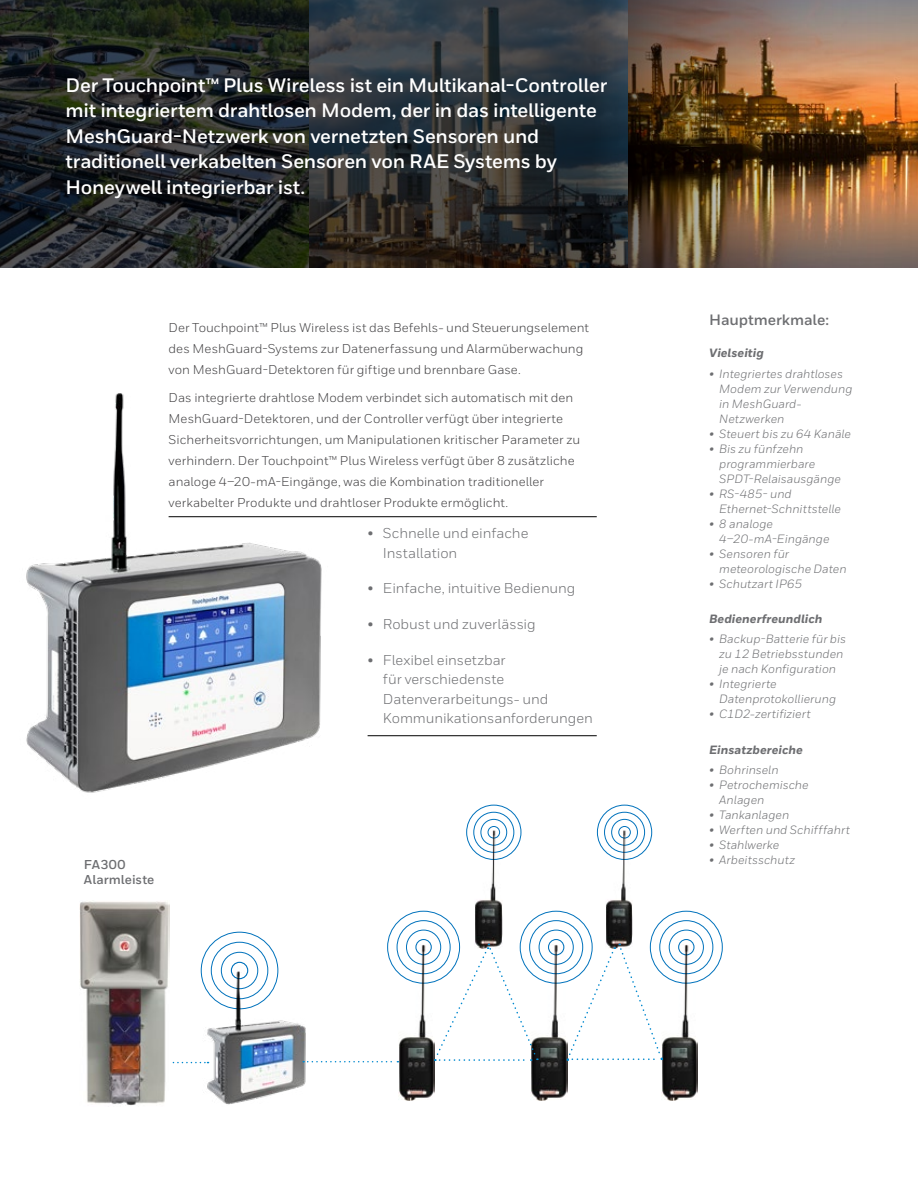
<style>
.page{position:relative;width:918px;height:1188px;background:#fff}
.page>*{position:absolute;margin:0;border:0;box-sizing:border-box;transform-origin:0 0}
.t1{font:700 19.5px/25.5px "Honeywell Sans";letter-spacing:-.015em;color:#fff}
.t2{font:700 15px "Honeywell Sans";letter-spacing:-.005em;color:#6d6e71}
.t3{font:14.25px/19.5px "Honeywell Sans";letter-spacing:-.005em;color:#6d6e71}
.t4{font:700 12.9px/14.5px "Honeywell Sans";letter-spacing:.005em;color:#6d6e71}
.t5{font:12.75px/21px "Honeywell Sans";color:#414042}
.t6{font:italic 12px/15px "Honeywell Sans";color:#6d6e71}
.t7{font:italic 800 12px "Honeywell Sans";letter-spacing:.005em;color:#6d6e71}
</style>
<div class="page">
<svg style="left:172px;top:1062px;width:30px;height:1px"></svg>
<img style="left:79px;top:901px;width:91px;height:205px">
<div style="left:678px;top:939px;width:17px;height:16px;border:1px solid #0072bc;border-radius:50%"></div>
<div style="left:669px;top:930px;width:35px;height:35px;border:1px solid #0072bc;border-radius:50%"></div>
<div style="left:660px;top:920px;width:53px;height:54px;border:1px solid #0072bc;border-radius:50%"></div>
<div style="left:548px;top:939px;width:16px;height:16px;border:1px solid #0072bc;border-radius:50%"></div>
<div style="left:539px;top:930px;width:35px;height:35px;border:1px solid #0072bc;border-radius:50%"></div>
<div style="left:415px;top:939px;width:17px;height:16px;border:1px solid #0072bc;border-radius:50%"></div>
<div style="left:406px;top:930px;width:35px;height:35px;border:1px solid #0072bc;border-radius:50%"></div>
<div style="left:488px;top:826px;width:12px;height:12px;border:1px solid #0072bc;border-radius:50%"></div>
<div style="left:481px;top:819px;width:26px;height:26px;border:1px solid #0072bc;border-radius:50%"></div>
<div style="left:474px;top:812px;width:40px;height:41px;border:1px solid #0072bc;border-radius:50%"></div>
<div style="left:467px;top:805px;width:54px;height:55px;border:1px solid #0072bc;border-radius:50%"></div>
<div style="left:618px;top:826px;width:13px;height:12px;border:1px solid #0072bc;border-radius:50%"></div>
<div style="left:611px;top:819px;width:27px;height:26px;border:1px solid #0072bc;border-radius:50%"></div>
<div style="left:604px;top:812px;width:41px;height:41px;border:1px solid #0072bc;border-radius:50%"></div>
<div style="left:597px;top:805px;width:55px;height:55px;border:1px solid #0072bc;border-radius:50%"></div>
<div style="left:221px;top:952px;width:37px;height:37px;border:1px solid #0072bc;border-radius:50%"></div>
<img style="left:203px;top:957px;width:106px;height:148px">
<img style="left:661px;top:944px;width:37px;height:157px">
<img style="left:531px;top:944px;width:36px;height:157px">
<img style="left:398px;top:944px;width:37px;height:157px">
<img style="left:475px;top:830px;width:27px;height:114px">
<img style="left:605px;top:830px;width:28px;height:114px">
<img style="left:0;top:0;width:918px;height:268px">
<img style="left:26px;top:393px;width:312px;height:400px">
<svg style="left:303px;top:1061px;width:95px;height:1px"></svg>
<svg style="left:566px;top:944px;width:97px;height:117px"></svg>
<svg style="left:434px;top:944px;width:104px;height:117px"></svg>
<hr style="left:169px;top:516px;width:428px;height:1px;background:#000">
<hr style="left:368px;top:735px;width:229px;height:1px;background:#000">
<p class="t1" style="left:66px;top:72px;width:543px">Der Touchpoint™ Plus Wireless ist ein Multikanal-Controller mit integriertem drahtlosen Modem, der in das intelligente MeshGuard-Netzwerk von vernetzten Sensoren und traditionell verkabelten Sensoren von RAE Systems by Honeywell integrierbar ist.</p>
<p class="t5" style="left:169px;top:318px;width:422px">Der Touchpoint™ Plus Wireless ist das Befehls- und Steuerungselement des MeshGuard-Systems zur Datenerfassung und Alarmüberwachung von MeshGuard-Detektoren für giftige und brennbare Gase.</p>
<p class="t5" style="left:169px;top:387px;width:413px">Das integrierte drahtlose Modem verbindet sich automatisch mit den MeshGuard-Detektoren, und der Controller verfügt über integrierte Sicherheitsvorrichtungen, um Manipulationen kritischer Parameter zu verhindern. Der Touchpoint™ Plus Wireless verfügt über 8 zusätzliche analoge 4–20-mA-Eingänge, was die Kombination traditioneller verkabelter Produkte und drahtloser Produkte ermöglicht.</p>
<p class="t3" style="left:383px;top:524px;width:147px;text-indent:-15px">• Schnelle und einfache<br>Installation</p>
<p class="t3" style="left:368px;top:579px;width:209px">• Einfache, intuitive Bedienung</p>
<p class="t3" style="left:368px;top:615px;width:170px">• Robust und zuverlässig</p>
<p class="t3" style="left:383px;top:650px;width:211px;text-indent:-15px">• Flexibel einsetzbar<br>für verschiedenste<br>Datenverarbeitungs- und<br>Kommunikationsanforderungen</p>
<p class="t4" style="left:84px;top:858px;width:72px">FA300<br>Alarmleiste</p>
<p class="t2" style="left:709px;top:311px;width:121px">Hauptmerkmale:</p>
<p class="t7" style="left:709px;top:346px;width:56px">Vielseitig</p>
<p class="t6" style="left:719px;top:366px;width:135px;text-indent:-10px">• Integriertes drahtloses<br>Modem zur Verwendung in MeshGuard-<br>Netzwerken</p>
<p class="t6" style="left:709px;top:426px;width:143px">• Steuert bis zu 64 Kanäle</p>
<p class="t6" style="left:719px;top:441px;width:123px;text-indent:-10px">• Bis zu fünfzehn programmierbare<br>SPDT-Relaisausgänge</p>
<p class="t6" style="left:719px;top:486px;width:123px;text-indent:-10px">• RS-485- und<br>Ethernet-Schnittstelle</p>
<p class="t6" style="left:719px;top:516px;width:112px;text-indent:-10px">• 8 analoge<br>4–20-mA-Eingänge</p>
<p class="t6" style="left:719px;top:546px;width:129px;text-indent:-10px">• Sensoren für meteorologische Daten</p>
<p class="t6" style="left:709px;top:576px;width:95px">• Schutzart IP65</p>
<p class="t7" style="left:709px;top:611px;width:115px">Bedienerfreundlich</p>
<p class="t6" style="left:719px;top:632px;width:128px;text-indent:-10px">• Backup-Batterie für bis zu 12 Betriebsstunden je nach Konfiguration</p>
<p class="t6" style="left:719px;top:677px;width:118px;text-indent:-10px">• Integrierte<br>Datenprotokollierung</p>
<p class="t6" style="left:709px;top:707px;width:103px">• C1D2-zertifiziert</p>
<p class="t7" style="left:709px;top:742px;width:95px">Einsatzbereiche</p>
<p class="t6" style="left:709px;top:763px;width:71px">• Bohrinseln</p>
<p class="t6" style="left:719px;top:778px;width:91px;text-indent:-10px">• Petrochemische<br>Anlagen</p>
<p class="t6" style="left:709px;top:808px;width:82px">• Tankanlagen</p>
<p class="t6" style="left:709px;top:823px;width:142px">• Werften und Schifffahrt</p>
<p class="t6" style="left:709px;top:838px;width:72px">• Stahlwerke</p>
<p class="t6" style="left:709px;top:853px;width:87px">• Arbeitsschutz</p>
</div>
